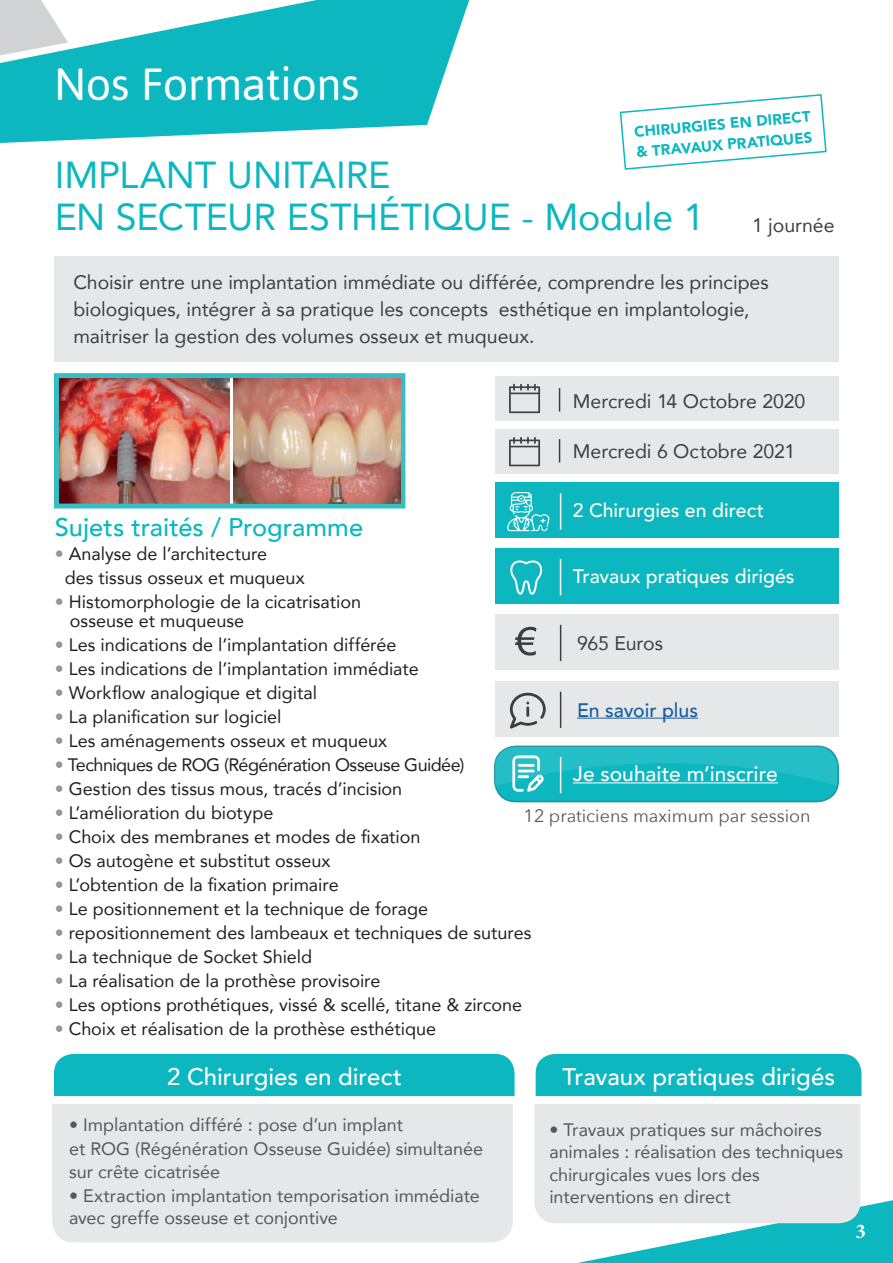
<style>
.page{position:relative;width:893px;height:1263px;background:#fff}
.page>*{position:absolute;margin:0;border:0;box-sizing:border-box;transform-origin:0 0}
.t1{font:45px "Asap";letter-spacing:-.01em;color:#fff}
.t2{font:37.5px/42px "Avenir";letter-spacing:-.005em;color:#0cb7c0}
.t3{font:500 25.5px "Avenir";color:#0cb7c0}
.t4{font:500 24px "Avenir";color:#fff}
.t5{font:500 21px "Avenir";color:#fff}
.t6{font:700 21px "Minion Pro";color:#fff}
.t7{font:19.5px/27px "Avenir";color:#3e3e3f}
.t8{font:500 19.5px "Avenir";color:#fff}
.t9{font:500 19.5px "Avenir";color:#175d9e}
.t10{font:18px/24px "Avenir";color:#231f20}
.t11{font:18px/22.5px "Avenir";color:#57585a}
.t12{font:18px "Avenir";letter-spacing:-.03em;color:#231f20}
.t13{font:18px "Avenir Next";color:#57585a}
.t14{font:900 15px/20.7px "Avenir";color:#0cb7c0}
.s1{font-size:24px;color:#fff}
.s2{color:#939598}
</style>
<div class="page">
<div style="left:495px;top:376px;width:344px;height:44px;background:#e6e7e9"></div>
<div style="left:495px;top:429px;width:344px;height:45px;background:#e6e7e9"></div>
<div style="left:495px;top:483px;width:344px;height:55px;background:#0cb7c0"></div>
<div style="left:495px;top:548px;width:344px;height:56px;background:#0cb7c0"></div>
<div style="left:495px;top:614px;width:344px;height:55px;background:#e6e7e9"></div>
<div style="left:55px;top:256px;width:784px;height:105px;background:#e6e7e9"></div>
<svg style="left:509px;top:384px;width:31px;height:29px"></svg>
<svg style="left:509px;top:437px;width:31px;height:29px"></svg>
<svg style="left:507px;top:492px;width:42px;height:40px"></svg>
<svg style="left:559px;top:388px;width:1px;height:23px"></svg>
<svg style="left:559px;top:439px;width:1px;height:23px"></svg>
<hr style="left:560px;top:493px;width:1px;height:37px;background:#fff">
<hr style="left:560px;top:559px;width:1px;height:36px;background:#fff">
<hr style="left:560px;top:625px;width:1px;height:36px;background:#3e3e3f">
<svg style="left:510px;top:560px;width:33px;height:35px"></svg>
<svg style="left:515px;top:627px;width:21px;height:29px"></svg>
<img style="left:60px;top:379px;width:170px;height:123px">
<div style="left:54px;top:373px;width:351px;height:135px;border:5px solid #35bfc4"></div>
<img style="left:233px;top:378px;width:168px;height:126px">
<svg style="left:0;top:0;width:469px;height:143px;fill:#0cb7c0"></svg>
<svg style="left:0;top:0;width:68px;height:55px"></svg>
<svg style="left:619px;top:94px;width:208px;height:76px"></svg>
<div style="left:54px;top:1054px;width:461px;height:42px;background:#0cb7c0"></div>
<div style="left:536px;top:1054px;width:325px;height:42px;background:#0cb7c0"></div>
<div style="left:52px;top:1104px;width:461px;height:138px;background:#e6e7e9"></div>
<svg style="left:534px;top:1104px;width:359px;height:159px"></svg>
<div style="left:495px;top:681px;width:344px;height:55px;background:#e6e7e9"></div>
<hr style="left:577px;top:718px;width:121px;height:1px;background:#175d9e">
<hr style="left:560px;top:692px;width:1px;height:36px;background:#3e3e3f">
<svg style="left:510px;top:693px;width:36px;height:35px"></svg>
<div style="left:495px;top:746px;width:343px;height:55px;background:#0cb7c0;border-radius:21px"></div>
<div style="left:494px;top:745px;width:345px;height:57px;border:2px solid #1b93a3;border-radius:21px"></div>
<hr style="left:560px;top:757px;width:1px;height:36px;background:#fff">
<svg style="left:494px;top:745px;width:343px;height:47px"></svg>
<h1 class="t1" style="left:54px;top:55px;width:307px">Nos Formations</h1>
<p class="t14" style="left:633px;top:121px;width:178px;rotate:-5deg">CHIRURGIES EN DIRECT &amp; TRAVAUX PRATIQUES</p>
<h2 class="t2" style="left:55px;top:153px;width:651px">IMPLANT UNITAIRE<br>EN SECTEUR ESTHÉTIQUE - Module 1</h2>
<p class="t7" style="left:752px;top:211px;width:84px">1 journée</p>
<p class="t7" style="left:73px;top:268px;width:697px">Choisir entre une implantation immédiate ou différée, comprendre les principes biologiques, intégrer à sa pratique les concepts esthétique en implantologie, maitriser la gestion des volumes osseux et muqueux.</p>
<p class="t7" style="left:573px;top:387px;width:234px">Mercredi 14 Octobre 2020</p>
<p class="t7" style="left:573px;top:437px;width:224px">Mercredi 6 Octobre 2021</p>
<p class="t8" style="left:573px;top:494px;width:193px">2 Chirurgies en direct</p>
<h3 class="t3" style="left:55px;top:505px;width:391px">Sujets traités / Programme <span class="s1">dirigés</span></h3>
<p class="t10" style="left:65px;top:541px;width:241px;text-indent:-10px"><span class="s2">•</span> Analyse de l’architecture<br>des tissus osseux et muqueux</p>
<p class="t10" style="left:70px;top:591px;width:293px;line-height:19.5px;text-indent:-15px"><span class="s2">•</span> Histomorphologie de la cicatrisation osseuse et muqueuse</p>
<p class="t10" style="left:55px;top:632px;width:343px"><span class="s2">•</span> Les indications de l’implantation différée</p>
<p class="t10" style="left:55px;top:656px;width:365px"><span class="s2">•</span> Les indications de l’implantation immédiate</p>
<p class="t10" style="left:55px;top:680px;width:264px"><span class="s2">•</span> Workflow analogique et digital</p>
<p class="t10" style="left:55px;top:704px;width:228px"><span class="s2">•</span> La planification sur logiciel</p>
<p class="t10" style="left:55px;top:728px;width:334px"><span class="s2">•</span> Les aménagements osseux et muqueux</p>
<p class="t12" style="left:55px;top:750px;width:411px"><span class="s2">•</span> Techniques de ROG (Régénération Osseuse Guidée)</p>
<p class="t10" style="left:55px;top:776px;width:349px"><span class="s2">•</span> Gestion des tissus mous, tracés d’incision</p>
<p class="t10" style="left:55px;top:800px;width:220px"><span class="s2">•</span> L’amélioration du biotype</p>
<p class="t10" style="left:55px;top:824px;width:367px"><span class="s2">•</span> Choix des membranes et modes de fixation</p>
<p class="t10" style="left:55px;top:848px;width:277px"><span class="s2">•</span> Os autogène et substitut osseux</p>
<p class="t10" style="left:55px;top:872px;width:285px"><span class="s2">•</span> L’obtention de la fixation primaire</p>
<p class="t10" style="left:55px;top:896px;width:375px"><span class="s2">•</span> Le positionnement et la technique de forage</p>
<p class="t10" style="left:55px;top:920px;width:478px"><span class="s2">•</span> repositionnement des lambeaux et techniques de sutures</p>
<p class="t10" style="left:55px;top:944px;width:259px"><span class="s2">•</span> La technique de Socket Shield</p>
<p class="t10" style="left:55px;top:968px;width:327px"><span class="s2">•</span> La réalisation de la prothèse provisoire</p>
<p class="t10" style="left:55px;top:992px;width:469px"><span class="s2">•</span> Les options prothétiques, vissé &amp; scellé, titane &amp; zircone</p>
<p class="t10" style="left:55px;top:1016px;width:383px"><span class="s2">•</span> Choix et réalisation de la prothèse esthétique</p>
<p class="t8" style="left:573px;top:559px;width:223px">Travaux pratiques dirigés</p>
<p class="t7" style="left:577px;top:629px;width:87px">965 Euros</p>
<p class="t9" style="left:577px;top:693px;width:123px">En savoir plus</p>
<p class="t5" style="left:573px;top:756px;width:207px">Je souhaite m’inscrire</p>
<p class="t13" style="left:524px;top:801px;width:289px">12 praticiens maximum par session</p>
<h3 class="t4" style="left:167px;top:1056px;width:237px">2 Chirurgies en direct</h3>
<h3 class="t4" style="left:563px;top:1056px;width:274px">Travaux pratiques dirigés</h3>
<p class="t11" style="left:69px;top:1113px;width:415px;line-height:23.2px">• Implantation différé : pose d’un implant<br>et ROG (Régénération Osseuse Guidée) simultanée sur crête cicatrisée</p>
<p class="t11" style="left:69px;top:1184px;width:412px">• Extraction implantation temporisation immédiate avec greffe osseuse et conjontive</p>
<p class="t11" style="left:549px;top:1117px;width:295px">• Travaux pratiques sur mâchoires animales : réalisation des techniques chirurgicales vues lors des interventions en direct</p>
<p class="t6" style="left:855px;top:1216px;width:12px">3</p>
</div>
